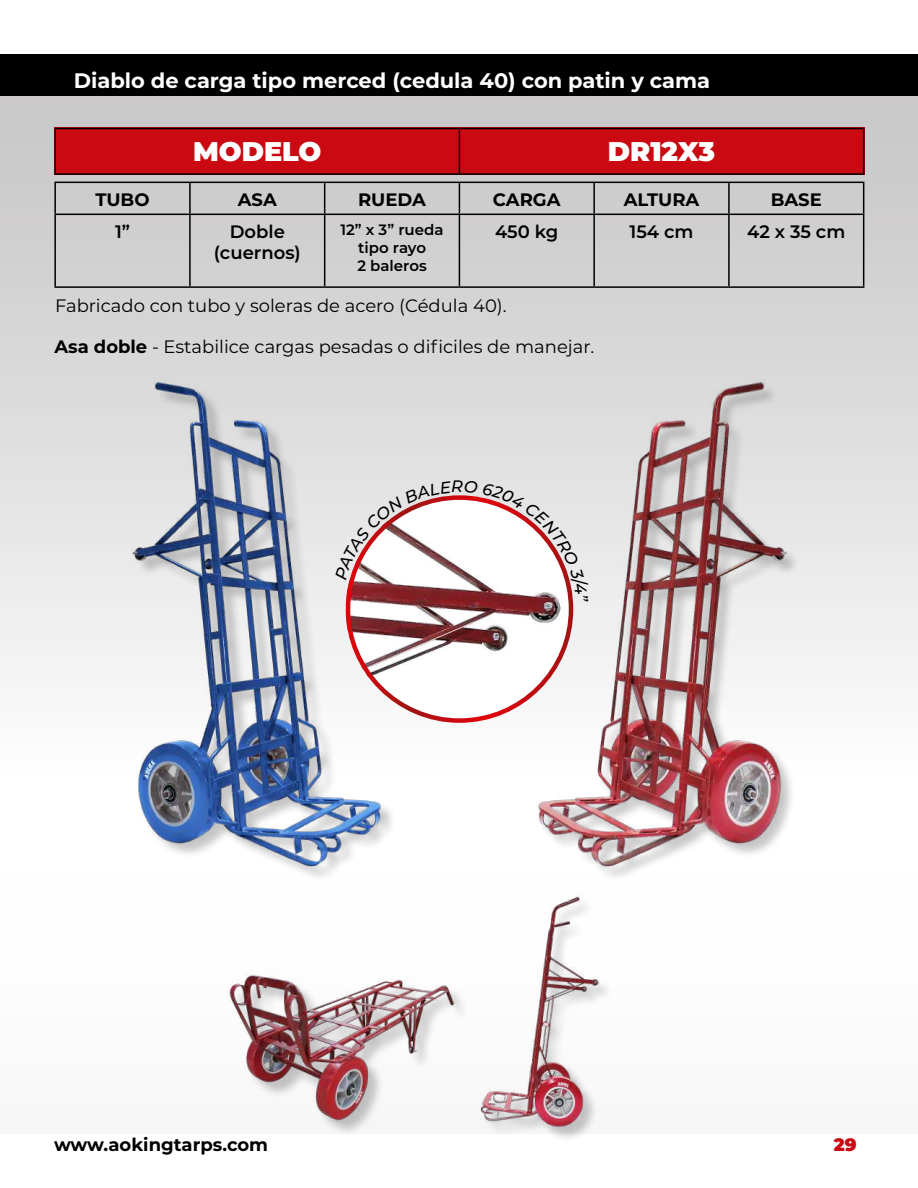
<style>
.page{position:relative;width:918px;height:1188px;background:#fff}
.page>*{position:absolute;margin:0;border:0;box-sizing:border-box;transform-origin:0 0}
.t1{font:900 27px "Montserrat";color:#fff}
.t2{font:700 22.5px "Helvetica";color:#fff}
.t3{font:700 21px "Montserrat";color:#fff}
.t4{font:18px "Montserrat";color:#000}
.t5{font:700 18px "Montserrat";color:#000}
.t6{font:600 18px/21.6px "Montserrat";color:#000;text-align:center}
.t7{font:900 18px "Montserrat";color:#cb0912}
.t8{font:600 15px/18px "Montserrat";color:#000;text-align:center}
.s1{font-weight:400}
.s2{font-weight:700}
</style>
<div class="page">
<img style="left:0;top:95px;width:918px;height:628px">
<div style="left:54px;top:128px;width:810px;height:47px;background:#cb0912"></div>
<hr style="left:54px;top:128px;width:405px;height:1px;background:#000">
<hr style="left:54px;top:129px;width:2px;height:44px;background:#000">
<hr style="left:459px;top:128px;width:405px;height:1px;background:#000">
<hr style="left:459px;top:129px;width:1px;height:44px;background:#000">
<hr style="left:863px;top:129px;width:1px;height:44px;background:#000">
<hr style="left:54px;top:173px;width:405px;height:2px;background:#000">
<hr style="left:459px;top:173px;width:405px;height:2px;background:#000">
<hr style="left:54px;top:182px;width:136px;height:1px;background:#000">
<hr style="left:54px;top:183px;width:2px;height:31px;background:#000">
<hr style="left:190px;top:182px;width:135px;height:1px;background:#000">
<hr style="left:189px;top:183px;width:2px;height:31px;background:#000">
<hr style="left:325px;top:182px;width:134px;height:1px;background:#000">
<hr style="left:324px;top:183px;width:1px;height:31px;background:#000">
<hr style="left:459px;top:182px;width:135px;height:1px;background:#000">
<hr style="left:459px;top:183px;width:1px;height:31px;background:#000">
<hr style="left:594px;top:182px;width:135px;height:1px;background:#000">
<hr style="left:593px;top:183px;width:2px;height:31px;background:#000">
<hr style="left:729px;top:182px;width:135px;height:1px;background:#000">
<hr style="left:728px;top:183px;width:2px;height:31px;background:#000">
<hr style="left:863px;top:183px;width:1px;height:31px;background:#000">
<hr style="left:54px;top:214px;width:136px;height:1px;background:#000">
<hr style="left:54px;top:215px;width:2px;height:71px;background:#000">
<hr style="left:190px;top:214px;width:135px;height:1px;background:#000">
<hr style="left:189px;top:215px;width:2px;height:71px;background:#000">
<hr style="left:325px;top:214px;width:134px;height:1px;background:#000">
<hr style="left:324px;top:215px;width:1px;height:71px;background:#000">
<hr style="left:459px;top:214px;width:135px;height:1px;background:#000">
<hr style="left:459px;top:215px;width:1px;height:71px;background:#000">
<hr style="left:594px;top:214px;width:135px;height:1px;background:#000">
<hr style="left:593px;top:215px;width:2px;height:71px;background:#000">
<hr style="left:729px;top:214px;width:135px;height:1px;background:#000">
<hr style="left:728px;top:215px;width:2px;height:71px;background:#000">
<hr style="left:863px;top:215px;width:1px;height:71px;background:#000">
<hr style="left:54px;top:286px;width:136px;height:2px;background:#000">
<hr style="left:190px;top:286px;width:135px;height:2px;background:#000">
<hr style="left:325px;top:286px;width:134px;height:2px;background:#000">
<hr style="left:459px;top:286px;width:135px;height:2px;background:#000">
<hr style="left:594px;top:286px;width:135px;height:2px;background:#000">
<hr style="left:729px;top:286px;width:135px;height:2px;background:#000">
<div style="left:0;top:54px;width:918px;height:41px;background:#000"></div>
<img style="left:108px;top:362px;width:297px;height:515px">
<img style="left:513px;top:362px;width:297px;height:515px">
<div style="left:231px;top:976px;width:238px;height:161px;background:#fafafa"></div>
<img style="left:228px;top:974px;width:231px;height:159px">
<div style="left:482px;top:898px;width:131px;height:244px;background:#000;opacity:.22"></div>
<img style="left:479px;top:893px;width:133px;height:241px">
<img style="left:346px;top:495px;width:227px;height:228px;border-radius:114px">
<svg style="left:335px;top:481px;width:254px;height:121px"></svg>
<p class="t2" style="left:74px;top:61px;width:377px">Diablo de carga #5 <span class="s1">con patin y cama</span></p>
<p class="t3" style="left:74px;top:65px;width:638px">Diablo de carga tipo merced (cedula 40) con patin y cama</p>
<h1 class="t1" style="left:193px;top:131px;width:130px">MODELO</h1>
<h1 class="t1" style="left:608px;top:131px;width:109px">DR12X3</h1>
<p class="t5" style="left:96px;top:186px;width:56px">TUBO</p>
<p class="t5" style="left:238px;top:186px;width:41px">ASA</p>
<p class="t5" style="left:358px;top:186px;width:69px">RUEDA</p>
<p class="t5" style="left:493px;top:186px;width:69px">CARGA</p>
<p class="t5" style="left:624px;top:186px;width:77px">ALTURA</p>
<p class="t5" style="left:771px;top:186px;width:53px">BASE</p>
<p class="t6" style="left:115px;top:220px;width:17px">1”</p>
<p class="t6" style="left:214px;top:220px;width:89px">Doble (cuernos)</p>
<p class="t8" style="left:340px;top:220px;width:105px">12” x 3” rueda tipo rayo<br>2 baleros</p>
<p class="t6" style="left:495px;top:220px;width:65px">450 kg</p>
<p class="t6" style="left:630px;top:220px;width:65px">154 cm</p>
<p class="t6" style="left:747px;top:220px;width:100px">42 x 35 cm</p>
<p class="t8" style="left:353px;top:256px;width:79px">2 baleross</p>
<p class="t4" style="left:55px;top:294px;width:453px">Fabricado con tubo y soleras de acero (Cédula 40).</p>
<p class="t4" style="left:54px;top:334px;width:541px"><span class="s2">Asa doble</span> - Estabilice cargas pesadas o dificiles de manejar.</p>
<p class="t5" style="left:54px;top:1132px;width:216px">www.aokingtarps.com</p>
<p class="t7" style="left:834px;top:1132px;width:24px">29</p>
</div>
